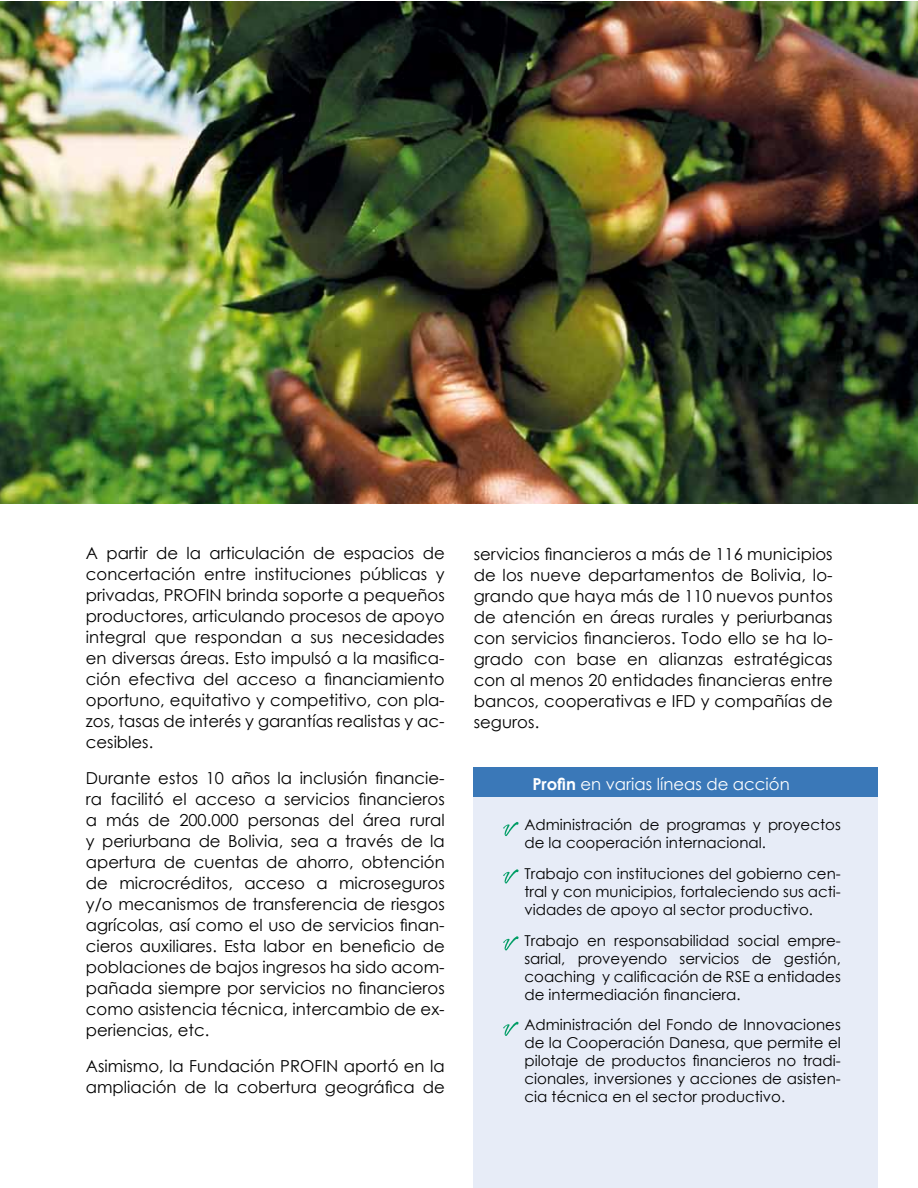
<style>
.page{position:relative;width:918px;height:1188px;background:#fff}
.page>*{position:absolute;margin:0;border:0;box-sizing:border-box;transform-origin:0 0}
.t1{font:16.5px/21px "Century Gothic";color:#000;text-align:justify}
.t2{font:16.5px "Century Gothic";color:#fff}
.t3{font:15px/18px "Century Gothic";color:#000;text-align:justify}
.s1{font-weight:700}
</style>
<div class="page">
<img style="left:0;top:2px;width:918px;height:502px">
<div style="left:473px;top:776px;width:405px;height:412px;background:#e7ecf7"></div>
<svg style="left:503px;top:822px;width:16px;height:14px"></svg>
<svg style="left:503px;top:869px;width:16px;height:15px"></svg>
<svg style="left:503px;top:936px;width:16px;height:15px"></svg>
<svg style="left:503px;top:1022px;width:16px;height:14px"></svg>
<div style="left:473px;top:767px;width:405px;height:30px;background:#3a78b8"></div>
<p class="t1" style="left:86px;top:543px;width:360px">A partir de la articulación de espacios de concertación entre instituciones públicas y privadas, PROFIN brinda soporte a pequeños productores, articulando procesos de apoyo integral que respondan a sus necesidades en diversas áreas. Esto impulsó a la masifica&shy;ción efectiva del acceso a financiamiento oportuno, equitativo y competitivo, con pla&shy;zos, tasas de interés y garantías realistas y ac&shy;cesibles.</p>
<p class="t1" style="left:86px;top:768px;width:360px">Durante estos 10 años la inclusión financie&shy;ra facilitó el acceso a servicios financieros a más de 200.000 personas del área rural y periurbana de Bolivia, sea a través de la apertura de cuentas de ahorro, obtención de microcréditos, acceso a microseguros y/o mecanismos de transferencia de riesgos agrícolas, así como el uso de servicios finan&shy;cieros auxiliares. Esta labor en beneficio de poblaciones de bajos ingresos ha sido acom&shy;pañada siempre por servicios no financieros como asistencia técnica, intercambio de ex&shy;periencias, etc.</p>
<p class="t1" style="left:86px;top:1056px;width:360px">Asimismo, la Fundación PROFIN aportó en la ampliación de la cobertura geográfica de</p>
<p class="t1" style="left:474px;top:543px;width:361px">servicios financieros a más de 116 municipios de los nueve departamentos de Bolivia, lo&shy;grando que haya más de 110 nuevos puntos de atención en áreas rurales y periurbanas con servicios financieros. Todo ello se ha lo&shy;grado con base en alianzas estratégicas con al menos 20 entidades financieras entre bancos, cooperativas e IFD y compañías de seguros.</p>
<p class="t2" style="left:532px;top:772px;width:259px"><span class="s1">Profin</span> en varias líneas de acción</p>
<p class="t3" style="left:524px;top:816px;width:318px">Administración de programas y proyectos de la cooperación internacional.</p>
<p class="t3" style="left:524px;top:864px;width:318px">Trabajo con instituciones del gobierno cen&shy;tral y con municipios, fortaleciendo sus acti&shy;vidades de apoyo al sector productivo.</p>
<p class="t3" style="left:524px;top:931px;width:318px">Trabajo en responsabilidad social empre&shy;sarial, proveyendo servicios de gestión, coaching y calificación de RSE a entidades de intermediación financiera.</p>
<p class="t3" style="left:524px;top:1016px;width:318px">Administración del Fondo de Innovaciones de la Cooperación Danesa, que permite el pilotaje de productos financieros no tradi&shy;cionales, inversiones y acciones de asisten&shy;cia técnica en el sector productivo.</p>
</div>
